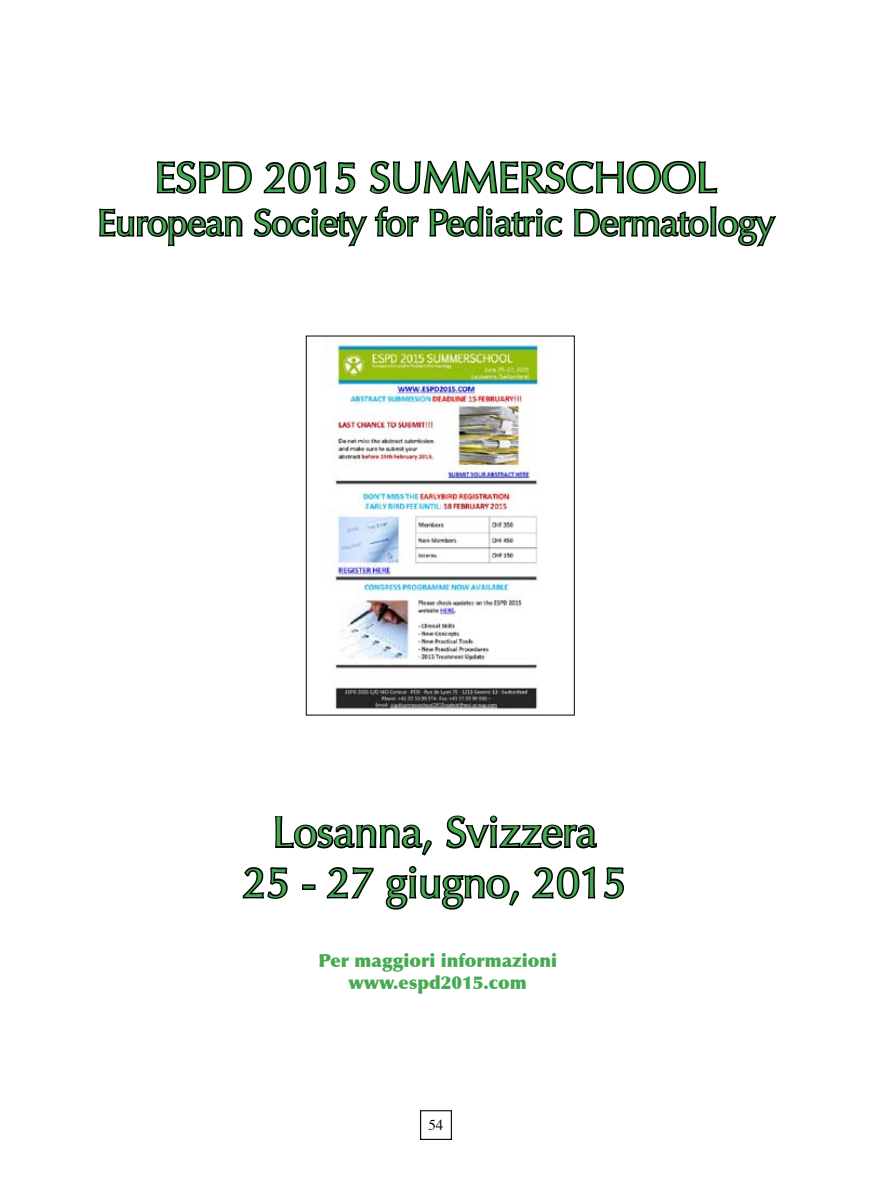
<style>
.page{position:relative;width:872px;height:1191px;background:#fff}
.page>*{position:absolute;margin:0;border:0;box-sizing:border-box;transform-origin:0 0}
.t1{font:42px/50.4px "Optima";color:#46aa52;text-align:center}
.t2{font:36px "Optima";color:#46aa52}
.t3{font:900 18px/21.6px "Optima";color:#46aa52;text-align:center}
.t4{font:15px "Times";color:#000}
</style>
<div class="page">
<div style="left:420px;top:1110px;width:32px;height:30px;border:1px solid #000"></div>
<svg style="left:156px;top:160px;width:96px;height:34px"></svg>
<svg style="left:263px;top:161px;width:64px;height:33px"></svg>
<svg style="left:335px;top:162px;width:21px;height:32px"></svg>
<svg style="left:369px;top:160px;width:349px;height:34px"></svg>
<svg style="left:99px;top:208px;width:144px;height:39px"></svg>
<svg style="left:253px;top:206px;width:166px;height:41px"></svg>
<svg style="left:429px;top:206px;width:134px;height:31px"></svg>
<svg style="left:574px;top:206px;width:203px;height:41px"></svg>
<svg style="left:275px;top:816px;width:157px;height:40px"></svg>
<svg style="left:445px;top:815px;width:152px;height:34px"></svg>
<svg style="left:242px;top:867px;width:46px;height:32px"></svg>
<div style="left:302px;top:884px;width:13px;height:6px;border:3px solid #000"></div>
<svg style="left:326px;top:867px;width:48px;height:32px"></svg>
<svg style="left:385px;top:866px;width:134px;height:44px"></svg>
<svg style="left:532px;top:866px;width:92px;height:33px"></svg>
<img style="left:332px;top:344px;width:213px;height:365px">
<p class="t1" style="left:155px;top:153px;width:564px">ESPD 2015 SUMMERSCHOOL</p>
<p class="t2" style="left:98px;top:202px;width:678px">European Society for Pediatric Dermatology</p>
<p class="t1" style="left:243px;top:807px;width:384px">Losanna, Svizzera<br>25 - 27 giugno, 2015</p>
<p class="t3" style="left:318px;top:949px;width:240px">Per maggiori informazioni www.espd2015.com</p>
<p class="t4" style="left:428px;top:1111px;width:16px">54</p>
</div>
